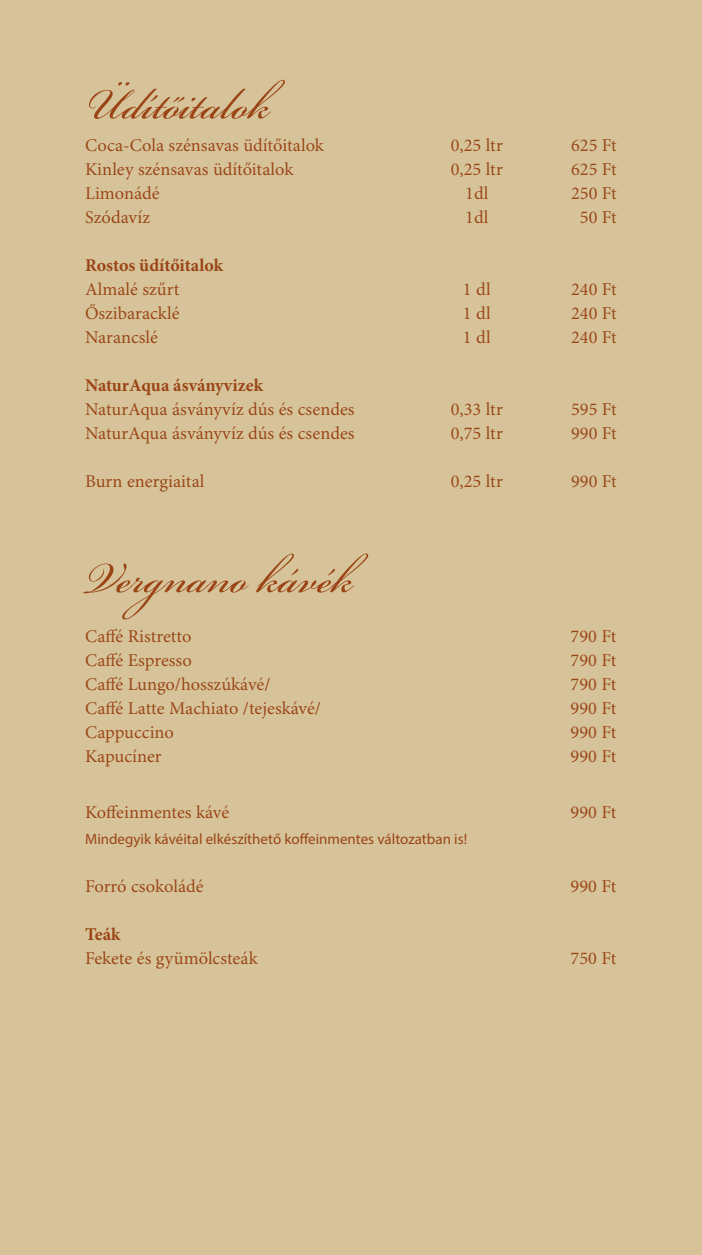
<style>
.page{position:relative;width:702px;height:1255px;background:#fff}
.page>*{position:absolute;margin:0;border:0;box-sizing:border-box;transform-origin:0 0}
.t1{font:67.5px "Bickham Script Pro";color:#9b4517}
.t2{font:18px "Minion Pro";color:#9b4517}
.t3{font:700 18px "Minion Pro";color:#9b4517}
.t4{font:15px "Myriad Pro";color:#9b4517}
</style>
<div class="page">
<div style="left:0;top:0;width:702px;height:1254px;background:#d6c399"></div>
<h1 class="t1" style="left:85px;top:55px;width:186px">Üdítőitalok</h1>
<p class="t2" style="left:85px;top:134px;width:240px">Coca-Cola szénsavas üdítőitalok</p>
<p class="t2" style="left:451px;top:134px;width:53px">0,25 ltr</p>
<p class="t2" style="left:571px;top:134px;width:47px">625 Ft</p>
<p class="t2" style="left:85px;top:158px;width:210px">Kinley szénsavas üdítőitalok</p>
<p class="t2" style="left:451px;top:158px;width:53px">0,25 ltr</p>
<p class="t2" style="left:571px;top:158px;width:47px">625 Ft</p>
<p class="t2" style="left:85px;top:182px;width:76px">Limonádé</p>
<p class="t2" style="left:465px;top:182px;width:25px">1dl</p>
<p class="t2" style="left:571px;top:182px;width:47px">250 Ft</p>
<p class="t2" style="left:85px;top:206px;width:67px">Szódavíz</p>
<p class="t2" style="left:465px;top:206px;width:25px">1dl</p>
<p class="t2" style="left:580px;top:206px;width:38px">50 Ft</p>
<p class="t3" style="left:85px;top:252px;width:140px">Rostos üdítőitalok</p>
<p class="t2" style="left:85px;top:278px;width:96px">Almalé szűrt</p>
<p class="t2" style="left:463px;top:278px;width:29px">1 dl</p>
<p class="t2" style="left:571px;top:278px;width:47px">240 Ft</p>
<p class="t2" style="left:85px;top:302px;width:96px">Őszibaracklé</p>
<p class="t2" style="left:463px;top:302px;width:29px">1 dl</p>
<p class="t2" style="left:571px;top:302px;width:47px">240 Ft</p>
<p class="t2" style="left:85px;top:326px;width:74px">Narancslé</p>
<p class="t2" style="left:463px;top:326px;width:29px">1 dl</p>
<p class="t2" style="left:571px;top:326px;width:47px">240 Ft</p>
<p class="t3" style="left:85px;top:372px;width:179px">NaturAqua ásványvizek</p>
<p class="t2" style="left:85px;top:398px;width:271px">NaturAqua ásványvíz dús és csendes</p>
<p class="t2" style="left:451px;top:398px;width:53px">0,33 ltr</p>
<p class="t2" style="left:571px;top:398px;width:47px">595 Ft</p>
<p class="t2" style="left:85px;top:422px;width:271px">NaturAqua ásványvíz dús és csendes</p>
<p class="t2" style="left:451px;top:422px;width:53px">0,75 ltr</p>
<p class="t2" style="left:571px;top:422px;width:47px">990 Ft</p>
<p class="t2" style="left:85px;top:470px;width:121px">Burn energiaital</p>
<p class="t2" style="left:451px;top:470px;width:53px">0,25 ltr</p>
<p class="t2" style="left:571px;top:470px;width:47px">990 Ft</p>
<h1 class="t1" style="left:85px;top:529px;width:270px">Vergnano kávék</h1>
<p class="t2" style="left:85px;top:625px;width:108px">Caffé Ristretto</p>
<p class="t2" style="left:570px;top:625px;width:47px">790 Ft</p>
<p class="t2" style="left:85px;top:649px;width:108px">Caffé Espresso</p>
<p class="t2" style="left:570px;top:649px;width:47px">790 Ft</p>
<p class="t2" style="left:85px;top:673px;width:187px">Caffé Lungo/hosszúkávé/</p>
<p class="t2" style="left:570px;top:673px;width:47px">790 Ft</p>
<p class="t2" style="left:85px;top:697px;width:237px">Caffé Latte Machiato /tejeskávé/</p>
<p class="t2" style="left:570px;top:697px;width:47px">990 Ft</p>
<p class="t2" style="left:85px;top:721px;width:90px">Cappuccino</p>
<p class="t2" style="left:570px;top:721px;width:47px">990 Ft</p>
<p class="t2" style="left:85px;top:745px;width:78px">Kapucíner</p>
<p class="t2" style="left:570px;top:745px;width:47px">990 Ft</p>
<p class="t2" style="left:85px;top:801px;width:146px">Koffeinmentes kávé</p>
<p class="t2" style="left:570px;top:801px;width:47px">990 Ft</p>
<p class="t4" style="left:85px;top:830px;width:383px">Mindegyik kávéital elkészíthető koffeinmentes változatban is!</p>
<p class="t2" style="left:85px;top:875px;width:120px">Forró csokoládé</p>
<p class="t2" style="left:570px;top:875px;width:47px">990 Ft</p>
<p class="t3" style="left:85px;top:922px;width:37px">Teák</p>
<p class="t2" style="left:85px;top:947px;width:174px">Fekete és gyümölcsteák</p>
<p class="t2" style="left:570px;top:947px;width:47px">750 Ft</p>
</div>
